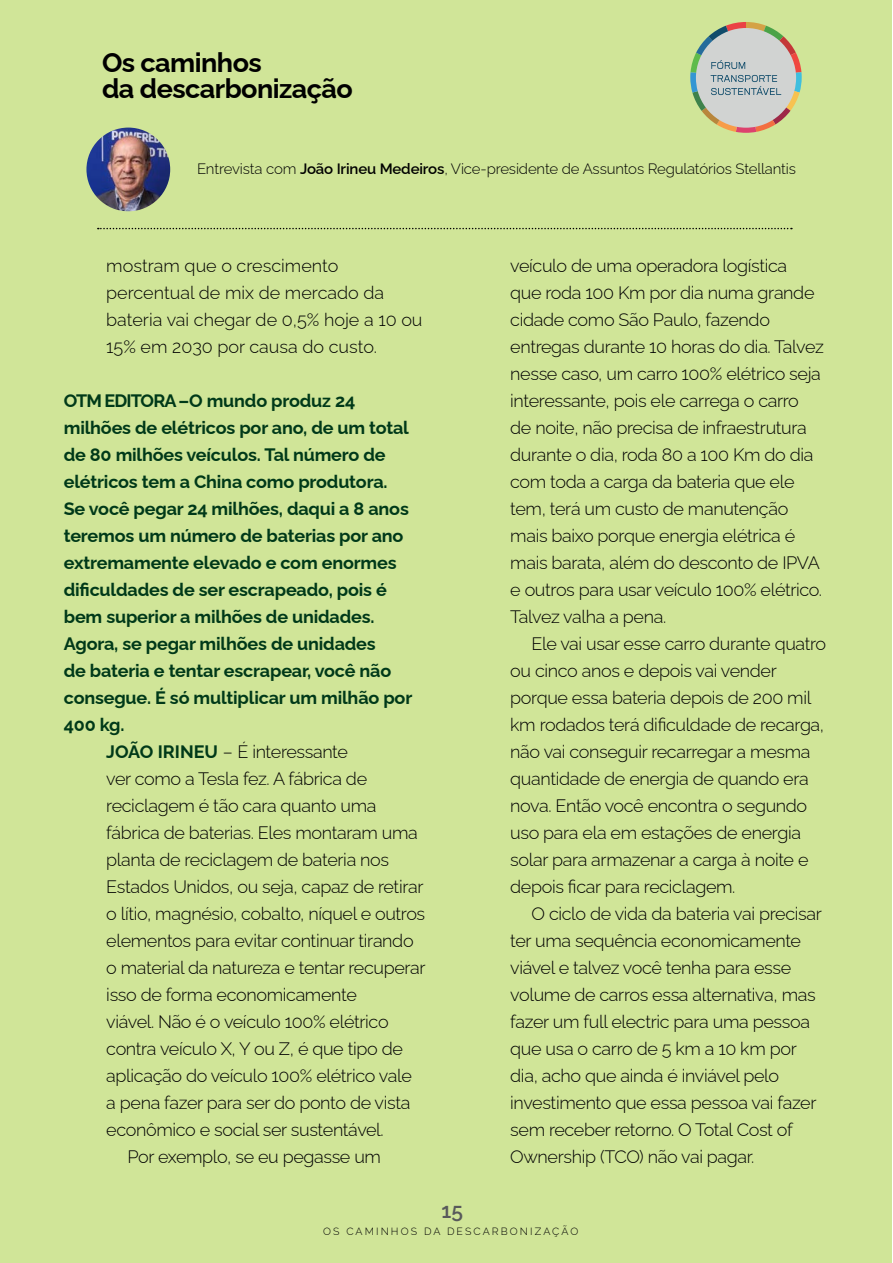
<style>
.page{position:relative;width:893px;height:1263px;background:#fff}
.page>*{position:absolute;margin:0;border:0;box-sizing:border-box;transform-origin:0 0}
.t1{font:700 27px/25.5px "Raleway";letter-spacing:-.02em;color:#000}
.t2{font:600 21px "Raleway";color:#58595b}
.t3{font:300 18px/27px "Raleway";letter-spacing:-.02em;color:#000}
.t4{font:700 18px "Raleway";letter-spacing:-.01em;color:#003919}
.t5{font:300 18px/27px "Raleway";color:#000}
.t6{font:300 15px "Raleway";letter-spacing:-.01em;color:#000}
.t7{font:300 10.5px "Raleway";letter-spacing:.2em;color:#000}
.s1{font-weight:600}
.s2{font-weight:700;color:#003919}
</style>
<div class="page">
<div style="left:0;top:0;width:892px;height:1262px;background:#d0e598"></div>
<svg style="left:690px;top:22px;width:112px;height:111px"></svg>
<svg style="left:98px;top:228px;width:694px;height:1px"></svg>
<img style="left:86px;top:128px;width:84px;height:83px;border-radius:42px">
<h1 class="t1" style="left:102px;top:47px;width:252px">Os caminhos<br>da descarbonização</h1>
<p class="t6" style="left:197px;top:156px;width:600px">Entrevista com <span class="s1">João Irineu Medeiros</span>, Vice-presidente de Assuntos Regulatórios Stellantis</p>
<p class="t5" style="left:106px;top:250px;width:318px">mostram que o crescimento percentual de mix de mercado da bateria vai chegar de 0,5% hoje a 10 ou<br>15% em 2030 por causa do custo.</p>
<p class="t4" style="left:64px;top:386px;width:293px">OTM EDITORA –O mundo produz 24</p>
<p class="t4" style="left:64px;top:413px;width:347px">milhões de elétricos por ano, de um total</p>
<p class="t4" style="left:64px;top:440px;width:323px">de 80 milhões veículos. Tal número de</p>
<p class="t4" style="left:64px;top:467px;width:325px">elétricos tem a China como produtora.</p>
<p class="t4" style="left:64px;top:494px;width:347px">Se você pegar 24 milhões, daqui a 8 anos</p>
<p class="t4" style="left:64px;top:521px;width:341px">teremos um número de baterias por ano</p>
<p class="t4" style="left:64px;top:548px;width:334px">extremamente elevado e com enormes</p>
<p class="t4" style="left:64px;top:575px;width:325px">dificuldades de ser escrapeado, pois é</p>
<p class="t4" style="left:64px;top:602px;width:312px">bem superior a milhões de unidades.</p>
<p class="t4" style="left:64px;top:629px;width:313px">Agora, se pegar milhões de unidades</p>
<p class="t4" style="left:64px;top:656px;width:329px">de bateria e tentar escrapear, você não</p>
<p class="t4" style="left:64px;top:683px;width:350px">consegue. É só multiplicar um milhão por</p>
<p class="t4" style="left:64px;top:710px;width:62px">400 kg.</p>
<p class="t3" style="left:106px;top:736px;width:243px"><span class="s2">JOÃO IRINEU</span> – É interessante</p>
<p class="t3" style="left:106px;top:763px;width:262px">ver como a Tesla fez. A fábrica de</p>
<p class="t3" style="left:106px;top:790px;width:272px">reciclagem é tão cara quanto uma</p>
<p class="t3" style="left:106px;top:817px;width:313px">fábrica de baterias. Eles montaram uma</p>
<p class="t3" style="left:106px;top:844px;width:284px">planta de reciclagem de bateria nos</p>
<p class="t3" style="left:106px;top:871px;width:319px">Estados Unidos, ou seja, capaz de retirar</p>
<p class="t3" style="left:106px;top:898px;width:320px">o lítio, magnésio, cobalto, níquel e outros</p>
<p class="t3" style="left:106px;top:925px;width:309px">elementos para evitar continuar tirando</p>
<p class="t3" style="left:106px;top:952px;width:321px">o material da natureza e tentar recuperar</p>
<p class="t3" style="left:106px;top:979px;width:252px">isso de forma economicamente</p>
<p class="t3" style="left:106px;top:1006px;width:284px">viável. Não é o veículo 100% elétrico</p>
<p class="t3" style="left:106px;top:1033px;width:298px">contra veículo X, Y ou Z, é que tipo de</p>
<p class="t3" style="left:106px;top:1060px;width:307px">aplicação do veículo 100% elétrico vale</p>
<p class="t3" style="left:106px;top:1087px;width:306px">a pena fazer para ser do ponto de vista</p>
<p class="t3" style="left:106px;top:1114px;width:279px">econômico e social ser sustentável.</p>
<p class="t3" style="left:128px;top:1141px;width:255px">Por exemplo, se eu pegasse um</p>
<p class="t3" style="left:510px;top:250px;width:315px">veículo de uma operadora logística<br>que roda 100 Km por dia numa grande cidade como São Paulo, fazendo entregas durante 10 horas do dia. Talvez nesse caso, um carro 100% elétrico seja interessante, pois ele carrega o carro de noite, não precisa de infraestrutura durante o dia, roda 80 a 100 Km do dia com toda a carga da bateria que ele tem, terá um custo de manutenção mais baixo porque energia elétrica é mais barata, além do desconto de IPVA e outros para usar veículo 100% elétrico.<br>Talvez valha a pena.</p>
<p class="t3" style="left:510px;top:628px;width:317px;text-indent:21px">Ele vai usar esse carro durante quatro ou cinco anos e depois vai vender porque essa bateria depois de 200 mil km rodados terá dificuldade de recarga, não vai conseguir recarregar a mesma quantidade de energia de quando era nova. Então você encontra o segundo uso para ela em estações de energia solar para armazenar a carga à noite e depois ficar para reciclagem.</p>
<p class="t3" style="left:510px;top:898px;width:313px;text-indent:21px">O ciclo de vida da bateria vai precisar ter uma sequência economicamente viável e talvez você tenha para esse volume de carros essa alternativa, mas fazer um full electric para uma pessoa que usa o carro de 5 km a 10 km por dia, acho que ainda é inviável pelo investimento que essa pessoa vai fazer sem receber retorno. O Total Cost of Ownership (TCO) não vai pagar.</p>
<p class="t2" style="left:442px;top:1193px;width:23px">15</p>
<p class="t7" style="left:323px;top:1222px;width:257px">OS CAMINHOS DA DESCARBONIZAÇÃO</p>
</div>
